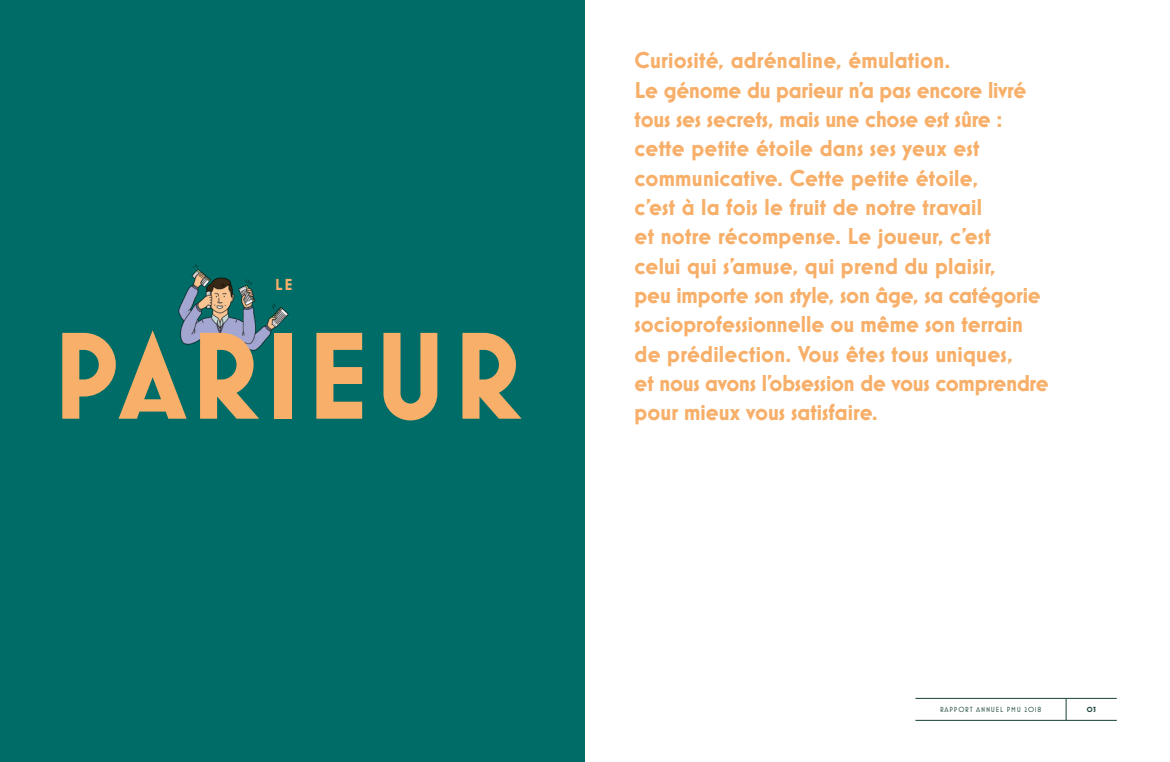
<style>
.page{position:relative;width:1170px;height:762px;background:#fff}
.page>*{position:absolute;margin:0;border:0;box-sizing:border-box;transform-origin:0 0}
.t1{font:700 125.25px "Mostra Nuova";letter-spacing:.04em;color:#f7af69}
.t2{font:700 23.38px/29.4px "Mostra Nuova";color:#f7af69}
.t3{font:700 16.25px "Mostra Nuova";color:#f7af69}
.t4{font:7.5px "Mostra Nuova";letter-spacing:.1em;color:#154136}
.t5{font:700 7.5px "Mostra Nuova";color:#154136}
</style>
<div class="page">
<div style="left:0;top:0;width:585px;height:762px;background:#006c67"></div>
<img style="left:178px;top:264px;width:111px;height:87px">
<hr style="left:915px;top:698px;width:150px;height:1px;background:#154136">
<hr style="left:1065px;top:698px;width:51px;height:1px;background:#154136">
<svg style="left:1065px;top:698px;width:1px;height:22px"></svg>
<hr style="left:915px;top:720px;width:150px;height:1px;background:#154136">
<hr style="left:1065px;top:720px;width:51px;height:1px;background:#154136">
<p class="t3" style="left:275px;top:275px;width:19px">LE</p>
<h1 class="t1" style="left:52px;top:303px;width:471px">PARIEUR</h1>
<p class="t2" style="left:634px;top:46px;width:416px">Curiosité, adrénaline, émulation.<br>Le génome du parieur n’a pas encore livré tous ses secrets, mais une chose est sûre : cette petite étoile dans ses yeux est communicative. Cette petite étoile,<br>c’est à la fois le fruit de notre travail<br>et notre récompense. Le joueur, c’est<br>celui qui s’amuse, qui prend du plaisir,<br>peu importe son style, son âge, sa catégorie socioprofessionnelle ou même son terrain de prédilection. Vous êtes tous uniques,<br>et nous avons l’obsession de vous comprendre pour mieux vous satisfaire.</p>
<p class="t4" style="left:940px;top:705px;width:103px">RAPPORT ANNUEL PMU 2018</p>
<p class="t5" style="left:1086px;top:705px;width:11px">03</p>
</div>
